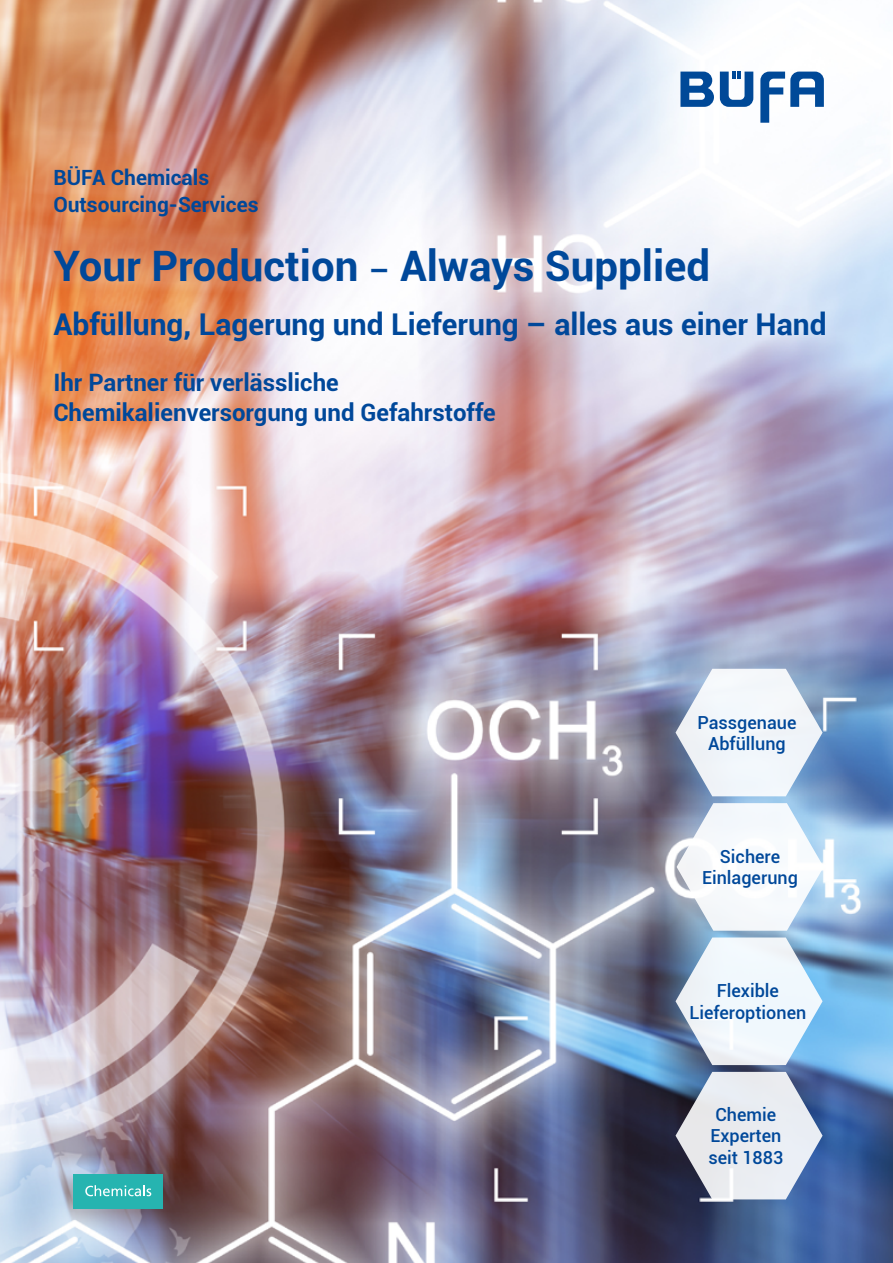
<style>
.page{position:relative;width:893px;height:1263px;background:#fff}
.page>*{position:absolute;margin:0;border:0;box-sizing:border-box;transform-origin:0 0}
.t1{font:700 42px "Roboto";color:#00489a}
.t2{font:700 30px "Roboto";color:#00489a}
.t3{font:700 24px/30px "Roboto";color:#00489a}
.t4{font:700 21px/27px "Roboto";color:#00489a}
.t5{font:500 18px/21.6px "Roboto";color:#00489a;text-align:center}
.s1{font-size:30px}
</style>
<div class="page">
<img style="left:0;top:0;width:893px;height:1263px">
<svg style="left:720px;top:72px;width:33px;height:35px"></svg>
<svg style="left:760px;top:72px;width:64px;height:51px"></svg>
<svg style="left:680px;top:72px;width:34px;height:35px"></svg>
<div style="left:74px;top:1174px;width:89px;height:34px;background:#26b4b0"></div>
<svg style="left:85px;top:1185px;width:66px;height:11px"></svg>
<svg style="left:675px;top:669px;width:148px;height:127px"></svg>
<svg style="left:677px;top:803px;width:147px;height:128px"></svg>
<svg style="left:675px;top:937px;width:148px;height:128px"></svg>
<svg style="left:675px;top:1072px;width:148px;height:127px;background:#bbc2d1"></svg>
<p class="t4" style="left:53px;top:163px;width:207px">BÜFA Chemicals<br>Outsourcing-Services</p>
<h1 class="t1" style="left:53px;top:236px;width:658px">Your Production <span class="s1">–</span> Always Supplied</h1>
<h2 class="t2" style="left:53px;top:303px;width:775px">Abfüllung, Lagerung und Lieferung – alles aus einer Hand</h2>
<h3 class="t3" style="left:53px;top:367px;width:444px">Ihr Partner für verlässliche<br>Chemikalienversorgung und Gefahrstoffe</h3>
<p class="t5" style="left:697px;top:711px;width:101px">Passgenaue<br>Abfüllung</p>
<p class="t5" style="left:702px;top:845px;width:97px">Sichere<br>Einlagerung</p>
<p class="t5" style="left:690px;top:979px;width:118px">Flexible<br>Lieferoptionen</p>
<p class="t5" style="left:708px;top:1103px;width:76px">Chemie<br>Experten seit 1883</p>
</div>
